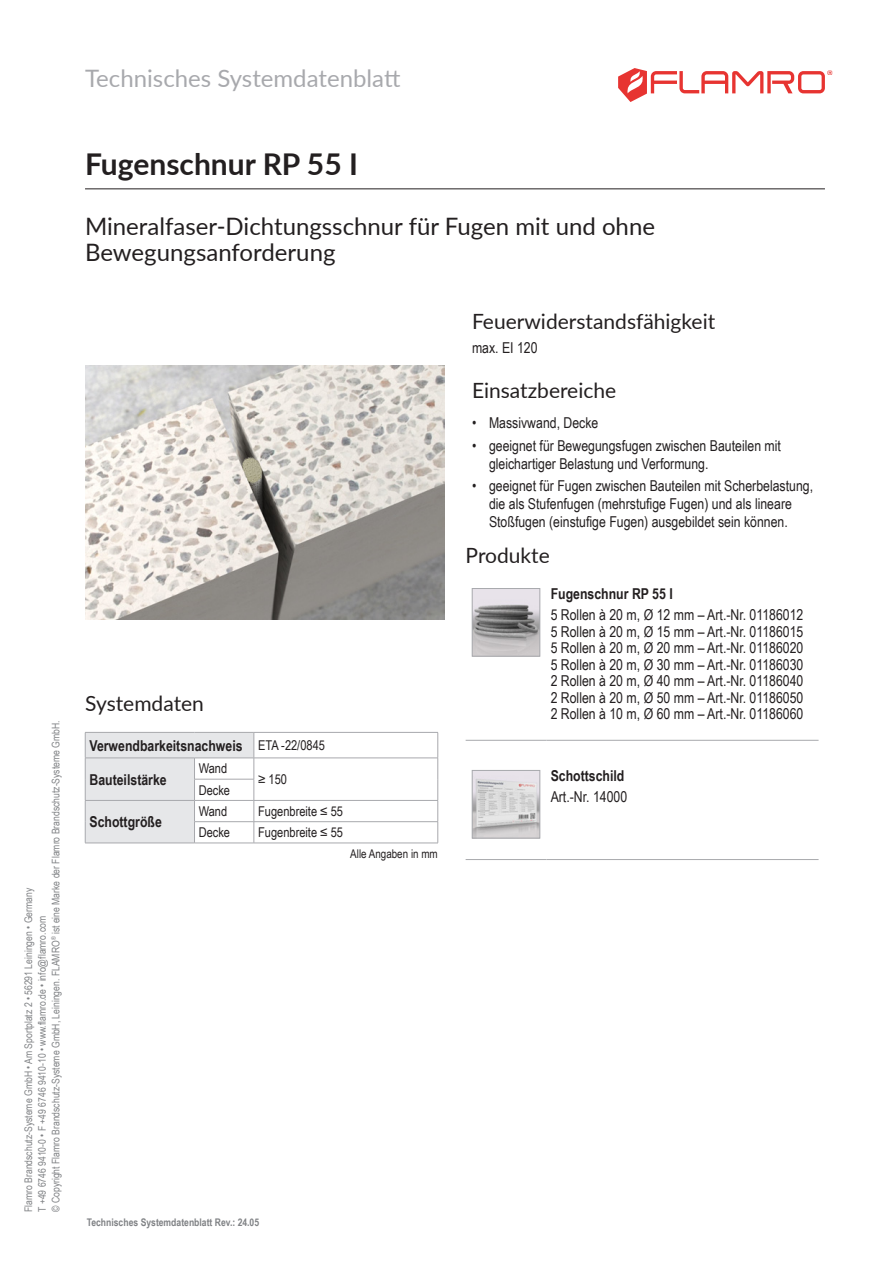
<style>
.page{position:relative;width:893px;height:1263px;background:#fff}
.page>*{position:absolute;margin:0;border:0;box-sizing:border-box;transform-origin:0 0}
.p___HL_System{font:700 30px "Lato";color:#231f20}
.p___Kurzbeschreibung{font:24px/25.5px "Lato";color:#231f20}
.t1{font:24px "Lato";color:#a8a9ad}
.p___HL_Einsatzbereiche{font:21px "Lato";color:#231f20}
.p___HL_Systemdaten{font:21px "Lato";color:#231f20}
.p___HL_Produkte{font:21px "Lato";color:#231f20}
.p___Produkt_text{font:15px/16.5px "Arial Narrow";color:#231f20}
.p___Tabelle_Kopf{font:700 15px "Arial Narrow";color:#231f20}
.p___Produkt_heading{font:700 15px "Arial Narrow";color:#231f20}
.p___svt_Fließtext{font:15px "Arial Narrow";color:#231f20}
.p___Tabelle_Text_links_9P{font:13.5px "Arial Narrow";color:#231f20}
.p___Tabellenunterschrift{font:12px "Arial Narrow";color:#231f20}
.t2{font:10.5px/13.6px "Arial Narrow";color:#808285}
.t3{font:700 10.5px "Arial Narrow";color:#808285}
</style>
<div class="page">
<svg style="left:618px;top:68px;width:214px;height:34px"></svg>
<hr style="left:85px;top:188px;width:740px;height:1px;background:#231f20">
<hr style="left:85px;top:843px;width:109px;height:1px;background:#a8a9ad">
<hr style="left:194px;top:843px;width:60px;height:1px;background:#a8a9ad">
<hr style="left:254px;top:843px;width:184px;height:1px;background:#a8a9ad">
<svg style="left:85px;top:732px;width:354px;height:111px"></svg>
<hr style="left:254px;top:758px;width:184px;height:1px;background:#a8a9ad">
<img style="left:85px;top:365px;width:359px;height:254px">
<hr style="left:546px;top:740px;width:273px;height:1px;background:#a8a9ad">
<hr style="left:466px;top:740px;width:80px;height:1px;background:#a8a9ad">
<img style="left:474px;top:590px;width:64px;height:64px">
<div style="left:472px;top:588px;width:68px;height:68px;border:1px solid #a8a9ad"></div>
<hr style="left:546px;top:859px;width:273px;height:1px;background:#a8a9ad">
<hr style="left:466px;top:859px;width:80px;height:1px;background:#a8a9ad">
<img style="left:474px;top:772px;width:64px;height:64px">
<div style="left:472px;top:770px;width:68px;height:68px;border:1px solid #a8a9ad"></div>
<h2 class="t1" style="left:85px;top:61px;width:317px">Technisches Systemdatenblatt</h2>
<p class="t2" style="left:21px;top:1212px;width:493px;rotate:-90deg">Flamro Brandschutz-Systeme GmbH • Am Sportplatz 2 • 56291 Leiningen • Germany<br>T +49 6746 9410-0 • F +49 6746 9410-10 • www.flamro.de • info@flamro.com<br>© Copyright Flamro Brandschutz-Systeme GmbH, Leiningen. FLAMRO<sup>®</sup> ist eine Marke der Flamro Brandschutz-Systeme GmbH.</p>
<p class="p___HL_System" style="left:85px;top:142px;width:274px">Fugenschnur RP 55 I</p>
<p class="p___Kurzbeschreibung" style="left:85px;top:213px;width:571px">Mineralfaser-Dichtungsschnur für Fugen mit und ohne<br>Bewegungsanforderung</p>
<p class="p___HL_Einsatzbereiche" style="left:472px;top:307px;width:245px">Feuerwiderstandsfähigkeit</p>
<p class="p___svt_Fließtext" style="left:472px;top:337px;width:67px">max. EI 120</p>
<p class="p___HL_Einsatzbereiche" style="left:472px;top:376px;width:146px">Einsatzbereiche</p>
<p class="p___Produkt_text" style="left:472px;top:414px;width:128px">• Massivwand, Decke</p>
<p class="p___Produkt_text" style="left:489px;top:436px;width:293px;line-height:18px;text-indent:-17px">• geeignet für Bewegungsfugen zwischen Bauteilen mit gleichartiger Belastung und Verformung.</p>
<p class="p___Produkt_text" style="left:472px;top:476px;width:343px;line-height:18px;text-align:center">• geeignet für Fugen zwischen Bauteilen mit Scherbelastung, die als Stufenfugen (mehrstufige Fugen) und als lineare<br>Stoßfugen (einstufige Fugen) ausgebildet sein können.</p>
<p class="p___HL_Systemdaten" style="left:85px;top:688px;width:120px">Systemdaten</p>
<p class="p___Tabelle_Kopf" style="left:89px;top:734px;width:155px">Verwendbarkeitsnachweis</p>
<p class="p___Tabelle_Text_links_9P" style="left:258px;top:735px;width:68px">ETA -22/0845</p>
<p class="p___Tabelle_Kopf" style="left:89px;top:768px;width:79px">Bauteilstärke</p>
<p class="p___Tabelle_Text_links_9P" style="left:199px;top:759px;width:30px">Wand</p>
<p class="p___Tabelle_Text_links_9P" style="left:258px;top:769px;width:30px">≥ 150</p>
<p class="p___Tabelle_Text_links_9P" style="left:199px;top:780px;width:33px">Decke</p>
<p class="p___Tabelle_Kopf" style="left:89px;top:810px;width:74px">Schottgröße</p>
<p class="p___Tabelle_Text_links_9P" style="left:199px;top:801px;width:30px">Wand</p>
<p class="p___Tabelle_Text_links_9P" style="left:258px;top:801px;width:86px">Fugenbreite ≤ 55</p>
<p class="p___Tabelle_Text_links_9P" style="left:199px;top:822px;width:33px">Decke</p>
<p class="p___Tabelle_Text_links_9P" style="left:258px;top:822px;width:86px">Fugenbreite ≤ 55</p>
<p class="p___Tabellenunterschrift" style="left:350px;top:845px;width:89px">Alle Angaben in mm</p>
<p class="p___HL_Produkte" style="left:466px;top:540px;width:86px">Produkte</p>
<p class="p___Produkt_heading" style="left:551px;top:583px;width:124px">Fugenschnur RP 55 I</p>
<p class="p___Produkt_text" style="left:551px;top:606px;width:254px;text-align:justify">5 Rollen à 20 m, Ø 12 mm – Art.-Nr. 01186012<br>5 Rollen à 20 m, Ø 15 mm – Art.-Nr. 01186015<br>5 Rollen à 20 m, Ø 20 mm – Art.-Nr. 01186020<br>5 Rollen à 20 m, Ø 30 mm – Art.-Nr. 01186030<br>2 Rollen à 20 m, Ø 40 mm – Art.-Nr. 01186040<br>2 Rollen à 20 m, Ø 50 mm – Art.-Nr. 01186050<br>2 Rollen à 10 m, Ø 60 mm – Art.-Nr. 01186060</p>
<p class="p___Produkt_heading" style="left:551px;top:764px;width:75px">Schottschild</p>
<p class="p___Produkt_text" style="left:551px;top:788px;width:78px">Art.-Nr. 14000</p>
<p class="t3" style="left:87px;top:1214px;width:174px">Technisches Systemdatenblatt Rev.: 24.05</p>
</div>
